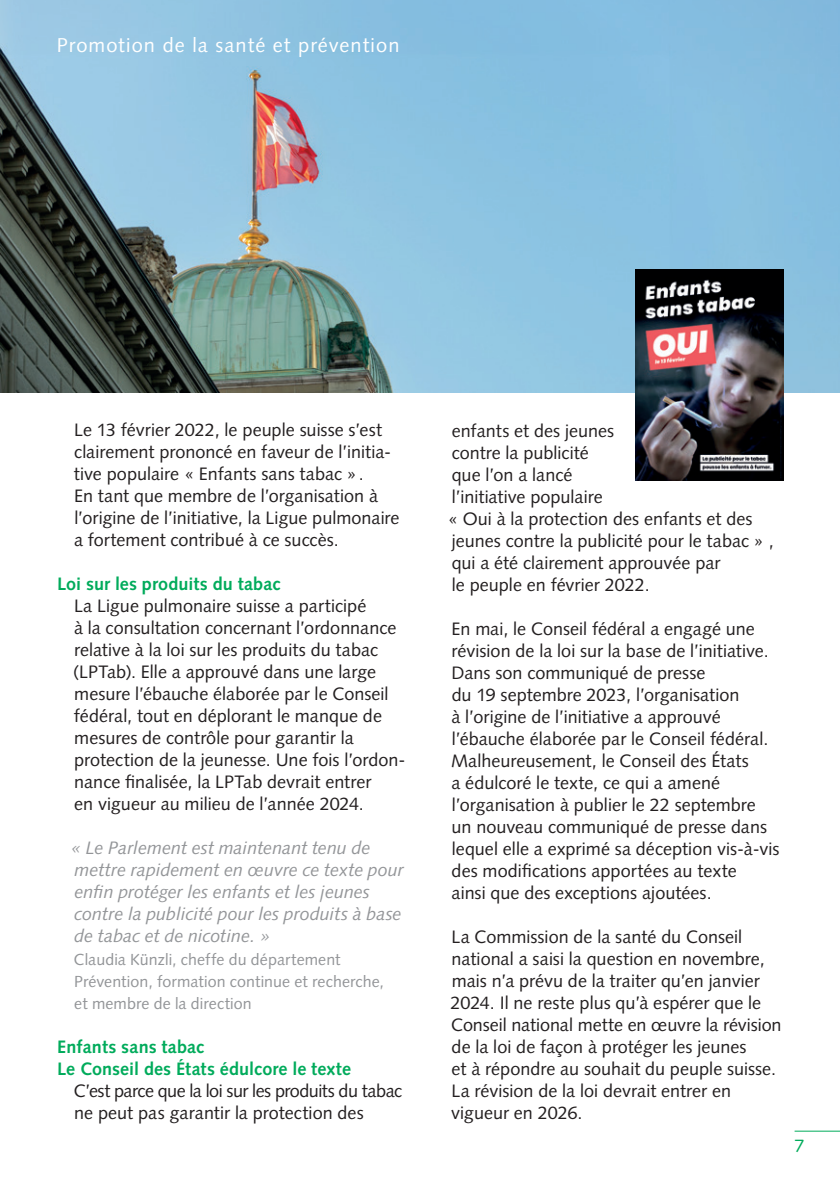
<style>
.page{position:relative;width:840px;height:1191px;background:#fff}
.page>*{position:absolute;margin:0;border:0;box-sizing:border-box;transform-origin:0 0}
.t1{font:20px "Syntax LT Std";letter-spacing:.05em;color:#fff}
.t2{font:18px/22px "Syntax LT Std";color:#231f20}
.t3{font:italic 18px/22px "Syntax LT Std";letter-spacing:-.005em;color:#939598}
.t4{font:700 18px/22px "Syntax LT Std";letter-spacing:.005em;color:#00ab5b}
.t5{font:18px "Syntax LT Std";color:#00ab5b}
.t6{font:16px/22px "Syntax LT Std";letter-spacing:.005em;color:#939598}
</style>
<div class="page">
<hr style="left:794px;top:1130px;width:45px;height:1px;background:#00ab5b">
<img style="left:0;top:0;width:839px;height:392px">
<img style="left:635px;top:269px;width:147px;height:211px">
<p class="t1" style="left:57px;top:33px;width:344px">Promotion de la santé et prévention</p>
<p class="t2" style="left:74px;top:419px;width:327px">Le 13 février 2022, le peuple suisse s’est clairement prononcé en faveur de l’initia&shy;tive populaire « Enfants sans tabac » .<br>En tant que membre de l’organisation à l’origine de l’initiative, la Ligue pulmonaire a fortement contribué à ce succès.</p>
<p class="t4" style="left:57px;top:573px;width:225px">Loi sur les produits du tabac</p>
<p class="t2" style="left:73px;top:595px;width:334px">La Ligue pulmonaire suisse a participé<br>à la consultation concernant l’ordonnance relative à la loi sur les produits du tabac (LPTab). Elle a approuvé dans une large mesure l’ébauche élaborée par le Conseil fédéral, tout en déplorant le manque de mesures de contrôle pour garantir la protection de la jeunesse. Une fois l’ordon&shy;nance finalisée, la LPTab devrait entrer<br>en vigueur au milieu de l’année 2024.</p>
<p class="t3" style="left:71px;top:837px;width:334px">« Le Parlement est maintenant tenu de mettre rapidement en œuvre ce texte pour enfin protéger les enfants et les jeunes contre la publicité pour les produits à base de tabac et de nicotine. »</p>
<p class="t6" style="left:74px;top:948px;width:311px">Claudia Künzli, cheffe du département<br>Prévention, formation continue et recherche, et membre de la direction</p>
<p class="t4" style="left:57px;top:1035px;width:295px">Enfants sans tabac<br>Le Conseil des États édulcore le texte</p>
<p class="t2" style="left:74px;top:1079px;width:329px">C’est parce que la loi sur les produits du tabac ne peut pas garantir la protection des</p>
<p class="t2" style="left:447px;top:419px;width:327px">enfants et des jeunes<br>contre la publicité<br>que l’on a lancé<br>l’initiative populaire<br>« Oui à la protection des enfants et des jeunes contre la publicité pour le tabac » , qui a été clairement approuvée par<br>le peuple en février 2022.</p>
<p class="t2" style="left:451px;top:617px;width:329px">En mai, le Conseil fédéral a engagé une révision de la loi sur la base de l’initiative.<br>Dans son communiqué de presse<br>du 19 septembre 2023, l’organisation<br>à l’origine de l’initiative a approuvé l’ébauche élaborée par le Conseil fédéral.<br>Malheureusement, le Conseil des États<br>a édulcoré le texte, ce qui a amené l’organisation à publier le 22 septembre un nouveau communiqué de presse dans lequel elle a exprimé sa déception vis-à-vis des modifications apportées au texte<br>ainsi que des exceptions ajoutées.</p>
<p class="t2" style="left:450px;top:925px;width:332px">La Commission de la santé du Conseil national a saisi la question en novembre, mais n’a prévu de la traiter qu’en janvier 2024. Il ne reste plus qu’à espérer que le Conseil national mette en œuvre la révision de la loi de façon à protéger les jeunes<br>et à répondre au souhait du peuple suisse.<br>La révision de la loi devrait entrer en vigueur en 2026.</p>
<p class="t5" style="left:794px;top:1135px;width:12px">7</p>
</div>
